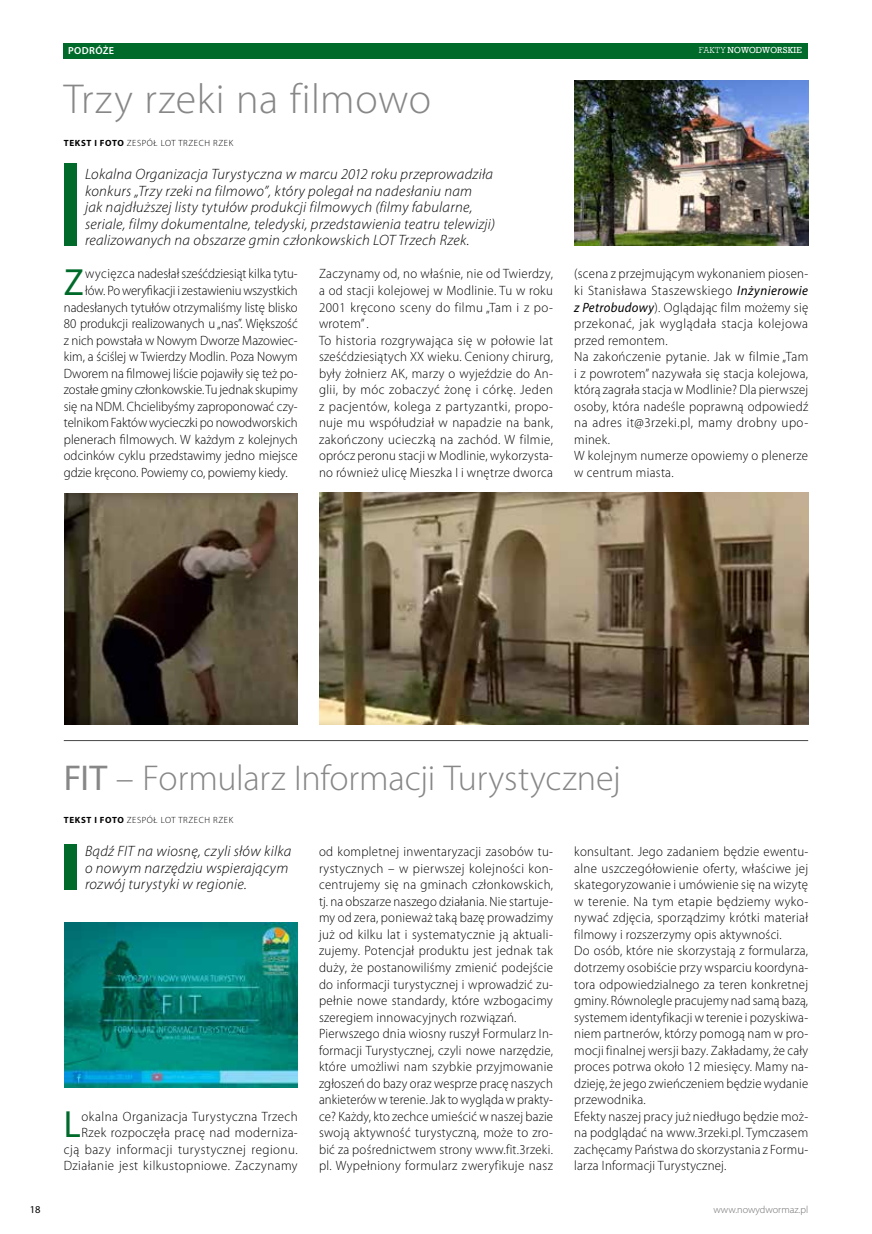
<style>
.page{position:relative;width:872px;height:1234px;background:#fff}
.page>*{position:absolute;margin:0;border:0;box-sizing:border-box;transform-origin:0 0}
.t1{font:300 42px "Myriad Pro";letter-spacing:.01em;color:#868786}
.t2{font:37.95px "Myriad Pro";color:#006a2a;scale:.95 1}
.t3{font:300 36px "Myriad Pro";letter-spacing:-.01em;color:#868786}
.t4{font:italic 300 15px/16.5px "Myriad Pro";letter-spacing:.02em;color:#000}
.t5{font:300 13.5px/16.5px "Myriad Pro";letter-spacing:.02em;color:#000;scale:.95 1}
.t6{font:300 13.5px "Myriad Pro";color:#000;scale:.95 1}
.t7{font:300 13.5px/16.5px "Myriad Pro";letter-spacing:.02em;color:#000;text-align:right;scale:.96 1}
.t8{font:300 13.5px "Myriad Pro";letter-spacing:-.005em;color:#000;scale:.95 1}
.t9{font:10.5px "Myriad Pro";color:#000}
.t10{font:300 10.2px "Myriad Pro";color:#6e6e6e}
.t11{font:600 10.2px "Myriad Pro";letter-spacing:.035em;color:#fff}
.t12{font:300 9px "Myriad Pro";letter-spacing:.07em;color:#000}
.t13{font:8.85px "Geo Slab 712 Md EU";letter-spacing:.015em;color:#fff}
.s1{font-weight:700}
.s2{font-family:"Geo Slab 712 Lt EU"}
.s3{font-weight:400;font-style:italic}
.s4{font-weight:400}
</style>
<div class="page">
<div style="left:64px;top:43px;width:744px;height:15px;background:#006a2a"></div>
<div style="left:64px;top:163px;width:13px;height:82px;background:#006a2a"></div>
<div style="left:64px;top:843px;width:13px;height:46px;background:#006a2a"></div>
<img style="left:64px;top:922px;width:234px;height:165px">
<img style="left:574px;top:80px;width:234px;height:165px">
<img style="left:319px;top:492px;width:489px;height:232px">
<img style="left:64px;top:493px;width:234px;height:231px">
<hr style="left:64px;top:740px;width:744px;height:1px;background:#484847">
<p class="t11" style="left:68px;top:44px;width:48px">PODRÓŻE</p>
<h1 class="t1" style="left:64px;top:76px;width:369px">Trzy rzeki na filmowo</h1>
<p class="t12" style="left:64px;top:138px;width:171px"><span class="s1">TEKST I FOTO</span> ZESPÓŁ LOT TRZECH RZEK</p>
<p class="t4" style="left:85px;top:166px;width:411px">Lokalna Organizacja Turystyczna w marcu 2012 roku przeprowadziła konkurs „Trzy rzeki na filmowo”, który polegał na nadesłaniu nam<br>jak najdłuższej listy tytułów produkcji filmowych (filmy fabularne, seriale, filmy dokumentalne, teledyski, przedstawienia teatru telewizji) realizowanych na obszarze gmin członkowskich LOT Trzech Rzek.</p>
<p class="t13" style="left:699px;top:45px;width:105px"><span class="s2">FAKTY</span> NOWODWORSKIE</p>
<h2 class="t2" style="left:64px;top:259px;width:23px">Z</h2>
<p class="t6" style="left:85px;top:266px;width:225px">wycięzca nadesłał sześćdziesiąt kilka tytu-</p>
<p class="t8" style="left:85px;top:283px;width:225px">łów. Po weryfikacji i zestawieniu wszystkich</p>
<p class="t6" style="left:64px;top:299px;width:248px">nadesłanych tytułów otrzymaliśmy listę blisko</p>
<p class="t6" style="left:64px;top:316px;width:248px">80 produkcji realizowanych u „nas”. Większość</p>
<p class="t6" style="left:64px;top:332px;width:248px">z nich powstała w Nowym Dworze Mazowiec-</p>
<p class="t6" style="left:64px;top:349px;width:248px">kim, a ściślej w Twierdzy Modlin. Poza Nowym</p>
<p class="t6" style="left:64px;top:365px;width:248px">Dworem na filmowej liście pojawiły się też po-</p>
<p class="t8" style="left:64px;top:382px;width:248px">zostałe gminy członkowskie. Tu jednak skupimy</p>
<p class="t6" style="left:64px;top:398px;width:248px">się na NDM. Chcielibyśmy zaproponować czy-</p>
<p class="t6" style="left:64px;top:415px;width:248px">telnikom Faktów wycieczki po nowodworskich</p>
<p class="t5" style="left:64px;top:431px;width:248px">plenerach filmowych. W każdym z kolejnych</p>
<p class="t6" style="left:64px;top:448px;width:248px">odcinków cyklu przedstawimy jedno miejsce</p>
<p class="t6" style="left:64px;top:464px;width:237px">gdzie kręcono. Powiemy co, powiemy kiedy.</p>
<p class="t5" style="left:319px;top:266px;width:248px">Zaczynamy od, no właśnie, nie od Twierdzy, a od stacji kolejowej w Modlinie. Tu w roku 2001 kręcono sceny do filmu „Tam i z po&shy;wrotem” .<br>To historia rozgrywająca się w połowie lat sześćdziesiątych XX wieku. Ceniony chirurg, były żołnierz AK, marzy o wyjeździe do An&shy;glii, by móc zobaczyć żonę i córkę. Jeden z pacjentów, kolega z partyzantki, propo&shy;nuje mu współudział w napadzie na bank, zakończony ucieczką na zachód. W filmie, oprócz peronu stacji w Modlinie, wykorzysta&shy;no również ulicę Mieszka I i wnętrze dworca</p>
<p class="t5" style="left:574px;top:266px;width:248px">(scena z przejmującym wykonaniem piosen&shy;ki Stanisława Staszewskiego <span class="s3">Inżynierowie z Petrobudowy</span>). Oglądając film możemy się przekonać, jak wyglądała stacja kolejowa przed remontem.<br>Na zakończenie pytanie. Jak w filmie „Tam i z powrotem” nazywała się stacja kolejowa, którą zagrała stacja w Modlinie? Dla pierwszej osoby, która nadeśle poprawną odpowiedź na adres it@3rzeki.pl, mamy drobny upo&shy;minek.<br>W kolejnym numerze opowiemy o plenerze w centrum miasta.</p>
<p class="t9" style="left:30px;top:1202px;width:12px">18</p>
<h3 class="t3" style="left:64px;top:758px;width:558px"><span class="s4">FIT</span> – Formularz Informacji Turystycznej</h3>
<p class="t12" style="left:64px;top:815px;width:171px"><span class="s1">TEKST I FOTO</span> ZESPÓŁ LOT TRZECH RZEK</p>
<p class="t4" style="left:85px;top:842px;width:208px">Bądź FIT na wiosnę, czyli słów kilka o nowym narzędziu wspierającym rozwój turystyki w regionie.</p>
<p class="t7" style="left:64px;top:1107px;width:245px">okalna Organizacja Turystyczna Trzech Rzek rozpoczęła pracę nad moderniza&shy;cją bazy informacji turystycznej regionu.<br>Działanie jest kilkustopniowe. Zaczynamy</p>
<h2 class="t2" style="left:64px;top:1100px;width:19px">L</h2>
<p class="t5" style="left:319px;top:843px;width:248px">od kompletnej inwentaryzacji zasobów tu&shy;rystycznych – w pierwszej kolejności kon&shy;centrujemy się na gminach członkowskich, tj. na obszarze naszego działania. Nie startuje&shy;my od zera, ponieważ taką bazę prowadzimy już od kilku lat i systematycznie ją aktuali&shy;zujemy. Potencjał produktu jest jednak tak duży, że postanowiliśmy zmienić podejście do informacji turystycznej i wprowadzić zu&shy;pełnie nowe standardy, które wzbogacimy szeregiem innowacyjnych rozwiązań.<br>Pierwszego dnia wiosny ruszył Formularz In&shy;formacji Turystycznej, czyli nowe narzędzie, które umożliwi nam szybkie przyjmowanie zgłoszeń do bazy oraz wesprze pracę naszych ankieterów w terenie. Jak to wygląda w prakty&shy;ce? Każdy, kto zechce umieścić w naszej bazie swoją aktywność turystyczną, może to zro&shy;bić za pośrednictwem strony www.fit.3rzeki. pl. Wypełniony formularz zweryfikuje nasz</p>
<p class="t5" style="left:574px;top:843px;width:248px">konsultant. Jego zadaniem będzie ewentu&shy;alne uszczegółowienie oferty, właściwe jej skategoryzowanie i umówienie się na wizytę w terenie. Na tym etapie będziemy wyko&shy;nywać zdjęcia, sporządzimy krótki materiał filmowy i rozszerzymy opis aktywności.<br>Do osób, które nie skorzystają z formularza, dotrzemy osobiście przy wsparciu koordyna&shy;tora odpowiedzialnego za teren konkretnej gminy. Równolegle pracujemy nad samą bazą, systemem identyfikacji w terenie i pozyskiwa&shy;niem partnerów, którzy pomogą nam w pro&shy;mocji finalnej wersji bazy. Zakładamy, że cały proces potrwa około 12 miesięcy. Mamy na&shy;dzieję, że jego zwieńczeniem będzie wydanie przewodnika.<br>Efekty naszej pracy już niedługo będzie moż&shy;na podglądać na www.3rzeki.pl. Tymczasem zachęcamy Państwa do skorzystania z Formu&shy;larza Informacji Turystycznej.</p>
<p class="t10" style="left:713px;top:1203px;width:96px">www.nowydwormaz.pl</p>
</div>
